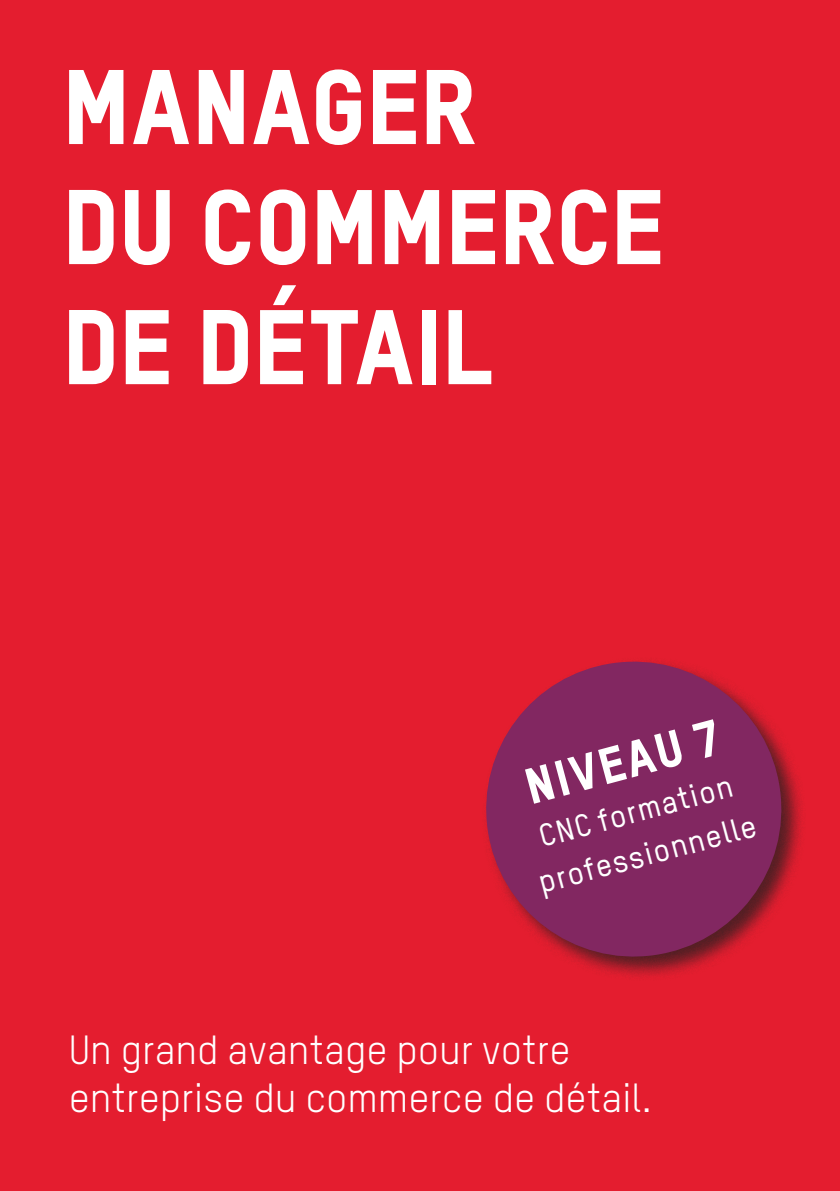
<style>
.page{position:relative;width:840px;height:1191px;background:#fff}
.page>*{position:absolute;margin:0;border:0;box-sizing:border-box;transform-origin:0 0}
.t1{font:104px/120px "TSTAR Headline";letter-spacing:-.01em;color:#fff}
.t2{font:49.6px "TSTAR Headline";color:#fff}
.t3{font:40px/48px "TSTAR";letter-spacing:-.005em;color:#fff}
.t4{font:500 31px/44.4px "TSTAR";color:#fff;text-align:center}
</style>
<div class="page">
<div style="left:0;top:0;width:839px;height:1191px;background:#e41d2f"></div>
<div style="left:481px;top:657px;width:324px;height:324px;background:#231f20;opacity:.75"></div>
<svg style="left:481px;top:657px;width:309px;height:309px;fill:#822761"></svg>
<h1 class="t1" style="left:62px;top:44px;width:604px">MANAGER<br>DU COMMERCE<br>DE DÉTAIL</h1>
<p class="t2" style="left:518px;top:758px;width:201px;rotate:-15deg">NIVEAU 7</p>
<p class="t4" style="left:521px;top:818px;width:226px;rotate:-15deg">CNC formation professionnelle</p>
<p class="t3" style="left:69px;top:1025px;width:584px">Un grand avantage pour votre entreprise du commerce de détail.</p>
</div>
